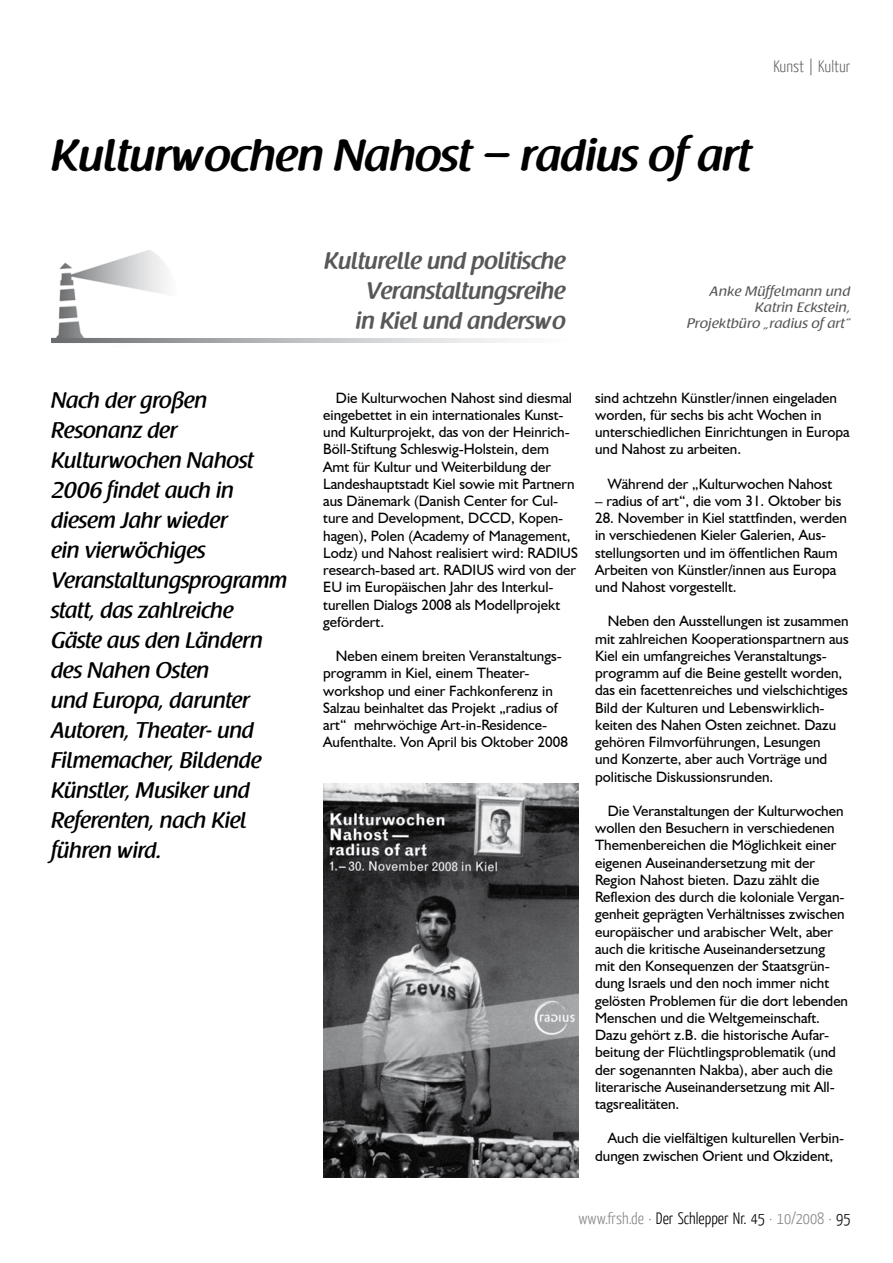
<style>
.page{position:relative;width:893px;height:1263px;background:#fff}
.page>*{position:absolute;margin:0;border:0;box-sizing:border-box;transform-origin:0 0}
.t1{font:600 45px "Raspoutine";color:#000}
.t2{font:600 24px/30px "Raspoutine";color:#58585a;text-align:right}
.t3{font:500 22.5px/30px "Raspoutine";letter-spacing:-.01em;color:#000}
.t4{font:300 16.5px "Yanone Kaffeesatz";color:#87888a}
.t5{font:300 16.5px "Yanone Kaffeesatz";color:#000}
.t6{font:15px/17.2px "Humanist 521 BT";color:#000}
.t7{font:13.65px/16.5px "Raspoutine Classic";color:#58585a;text-align:right;scale:1.09 1}
.s1{color:#000}
</style>
<div class="page">
<img style="left:51px;top:250px;width:129px;height:93px">
<img style="left:51px;top:338px;width:460px;height:4px">
<img style="left:323px;top:784px;width:255px;height:394px">
<p class="t5" style="left:773px;top:56px;width:79px">Kunst | Kultur</p>
<h1 class="t1" style="left:51px;top:130px;width:702px">Kulturwochen Nahost – radius of art</h1>
<p class="t3" style="left:51px;top:386px;width:238px">Nach der großen<br>Resonanz der<br>Kulturwochen Nahost<br>2006 findet auch in diesem Jahr wieder<br>ein vierwöchiges<br>Veranstaltungsprogramm statt, das zahlreiche<br>Gäste aus den Ländern des Nahen Osten<br>und Europa, darunter<br>Autoren, Theater- und<br>Filmemacher, Bildende<br>Künstler, Musiker und<br>Referenten, nach Kiel führen wird.</p>
<h2 class="t2" style="left:324px;top:247px;width:243px">Kulturelle und politische<br>Veranstaltungsreihe<br>in Kiel und anderswo</h2>
<p class="t7" style="left:687px;top:283px;width:152px">Anke Müffelmann und<br>Katrin Eckstein,<br>Projektbüro „radius of art“</p>
<p class="t6" style="left:323px;top:388px;width:256px;text-indent:13px">Die Kulturwochen Nahost sind diesmal eingebettet in ein internationales Kunst&shy;und Kulturprojekt, das von der Heinrich-Böll-Stiftung Schleswig-Holstein, dem Amt für Kultur und Weiterbildung der Landeshauptstadt Kiel sowie mit Partnern aus Dänemark (Danish Center for Cul&shy;ture and Development, DCCD, Kopen&shy;hagen), Polen (Academy of Management, Lodz) und Nahost realisiert wird: RADIUS research-based art. RADIUS wird von der EU im Europäischen Jahr des Interkul&shy;turellen Dialogs 2008 als Modellprojekt gefördert.</p>
<p class="t6" style="left:323px;top:647px;width:246px;text-indent:13px">Neben einem breiten Veranstaltungs&shy;programm in Kiel, einem Theater&shy;workshop und einer Fachkonferenz in Salzau beinhaltet das Projekt „radius of art“ mehrwöchige Art-in-Residence-Aufenthalte. Von April bis Oktober 2008</p>
<p class="t6" style="left:595px;top:388px;width:256px">sind achtzehn Künstler/innen eingeladen worden, für sechs bis acht Wochen in unterschiedlichen Einrichtungen in Europa und Nahost zu arbeiten.</p>
<p class="t6" style="left:608px;top:474px;width:226px">Während der „Kulturwochen Nahost</p>
<p class="t6" style="left:595px;top:492px;width:248px">– radius of art“, die vom 31. Oktober bis</p>
<p class="t6" style="left:595px;top:509px;width:253px">28. November in Kiel stattfinden, werden in verschiedenen Kieler Galerien, Aus&shy;stellungsorten und im öffentlichen Raum Arbeiten von Künstler/innen aus Europa und Nahost vorgestellt.</p>
<p class="t6" style="left:595px;top:612px;width:255px;text-indent:13px">Neben den Ausstellungen ist zusammen mit zahlreichen Kooperationspartnern aus Kiel ein umfangreiches Veranstaltungs&shy;programm auf die Beine gestellt worden, das ein facettenreiches und vielschichtiges Bild der Kulturen und Lebenswirklich&shy;keiten des Nahen Osten zeichnet. Dazu gehören Filmvorführungen, Lesungen<br>und Konzerte, aber auch Vorträge und politische Diskussionsrunden.</p>
<p class="t6" style="left:595px;top:802px;width:255px;text-indent:13px">Die Veranstaltungen der Kulturwochen wollen den Besuchern in verschiedenen Themenbereichen die Möglichkeit einer eigenen Auseinandersetzung mit der Region Nahost bieten. Dazu zählt die Reflexion des durch die koloniale Vergan&shy;genheit geprägten Verhältnisses zwischen europäischer und arabischer Welt, aber auch die kritische Auseinandersetzung mit den Konsequenzen der Staatsgrün&shy;dung Israels und den noch immer nicht gelösten Problemen für die dort lebenden Menschen und die Weltgemeinschaft.<br>Dazu gehört z.B. die historische Aufar&shy;beitung der Flüchtlingsproblematik (und der sogenannten Nakba), aber auch die literarische Auseinandersetzung mit All&shy;tagsrealitäten.</p>
<p class="t6" style="left:595px;top:1129px;width:251px;text-indent:13px">Auch die vielfältigen kulturellen Verbin&shy;dungen zwischen Orient und Okzident,</p>
<p class="t4" style="left:578px;top:1208px;width:273px">www.frsh.de · <span class="s1">Der Schlepper Nr. 45</span> · 10/2008 · <span class="s1">95</span></p>
</div>
